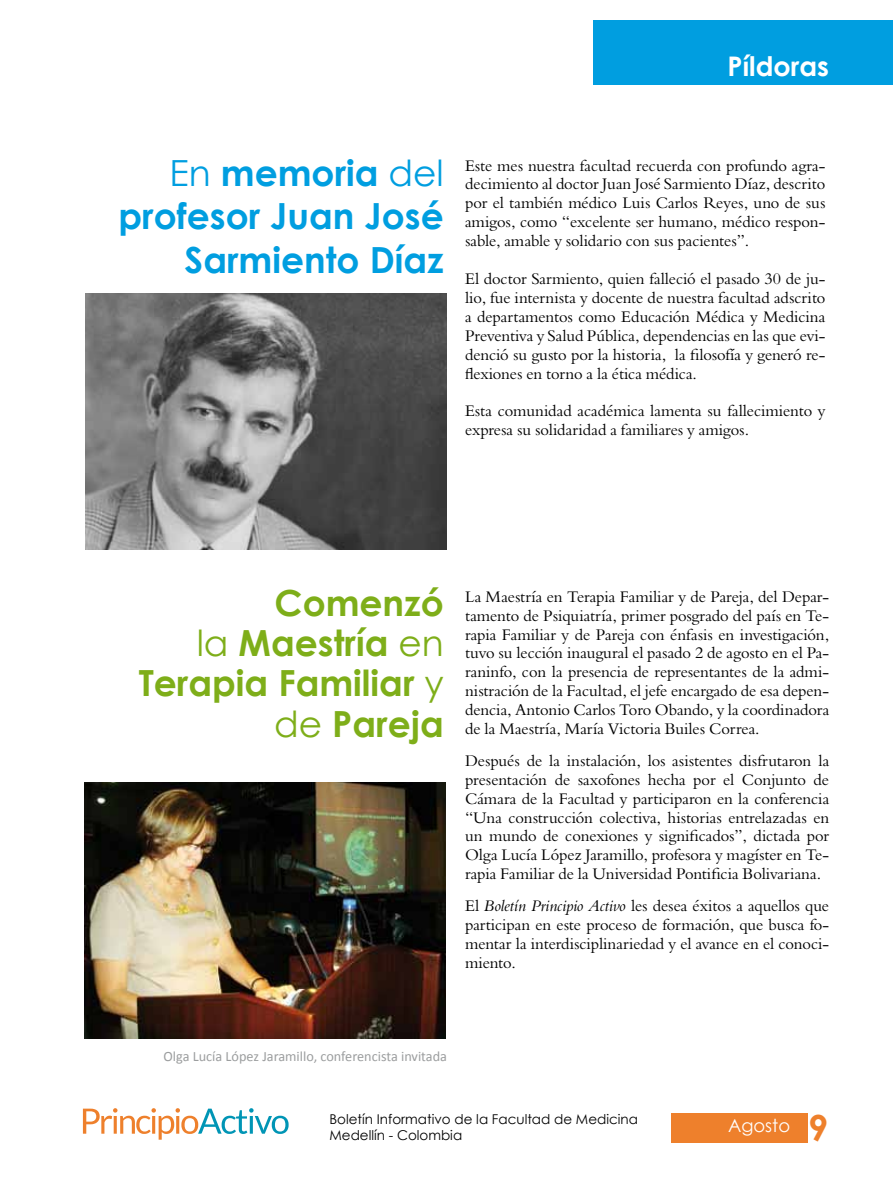
<style>
.page{position:relative;width:893px;height:1191px;background:#fff}
.page>*{position:absolute;margin:0;border:0;box-sizing:border-box;transform-origin:0 0}
.t1{font:700 36px/40.2px "Century Gothic";color:#7eae19;text-align:right}
.t2{font:700 36px/43.2px "Century Gothic";color:#009ee0;text-align:right}
.t3{font:700 27px "Century Gothic";color:#fff}
.t4{font:18px "Century Gothic";color:#fff}
.t5{font:15.75px/18.9px "Bergamo Std";color:#000;text-align:justify}
.t6{font:14.25px "Calibri";color:#9c9e9f}
.t7{font:13.5px/16.2px "Century Gothic";color:#000}
.s1{font-weight:400}
.s2{font-style:italic}
.s3{font-weight:700;font-size:36px;color:#ee802c}
</style>
<div class="page">
<div style="left:671px;top:1113px;width:137px;height:30px;background:#ee802c"></div>
<svg style="left:83px;top:1108px;width:206px;height:31px"></svg>
<div style="left:593px;top:20px;width:300px;height:65px;background:#009ee0"></div>
<img style="left:85px;top:293px;width:361px;height:256px">
<img style="left:84px;top:782px;width:362px;height:256px">
<h2 class="t3" style="left:728px;top:45px;width:103px">Píldoras</h2>
<h1 class="t2" style="left:118px;top:150px;width:327px"><span class="s1">En</span> memoria <span class="s1">del </span>profesor Juan José<br>Sarmiento Díaz</h1>
<p class="t5" style="left:465px;top:156px;width:362px">Este mes nuestra facultad recuerda con profundo agra&shy;decimiento al doctor Juan José Sarmiento Díaz, descrito por el también médico Luis Carlos Reyes, uno de sus amigos, como “excelente ser humano, médico respon&shy;sable, amable y solidario con sus pacientes”.</p>
<p class="t5" style="left:465px;top:269px;width:362px">El doctor Sarmiento, quien falleció el pasado 30 de ju&shy;lio, fue internista y docente de nuestra facultad adscrito a departamentos como Educación Médica y Medicina Preventiva y Salud Pública, dependencias en las que evi&shy;denció su gusto por la historia, la filosofía y generó re&shy;flexiones en torno a la ética médica.</p>
<p class="t5" style="left:465px;top:402px;width:362px">Esta comunidad académica lamenta su fallecimiento y expresa su solidaridad a familiares y amigos.</p>
<h1 class="t1" style="left:139px;top:581px;width:307px">Comenzó<br><span class="s1">la</span> Maestría <span class="s1">en<br></span>Terapia Familiar <span class="s1">y de</span> Pareja</h1>
<p class="t5" style="left:465px;top:587px;width:366px">La Maestría en Terapia Familiar y de Pareja, del Depar&shy;tamento de Psiquiatría, primer posgrado del país en Te&shy;rapia Familiar y de Pareja con énfasis en investigación, tuvo su lección inaugural el pasado 2 de agosto en el Pa&shy;raninfo, con la presencia de representantes de la admi&shy;nistración de la Facultad, el jefe encargado de esa depen&shy;dencia, Antonio Carlos Toro Obando, y la coordinadora de la Maestría, María Victoria Builes Correa.</p>
<p class="t5" style="left:465px;top:751px;width:366px">Después de la instalación, los asistentes disfrutaron la presentación de saxofones hecha por el Conjunto de Cámara de la Facultad y participaron en la conferencia “Una construcción colectiva, historias entrelazadas en un mundo de conexiones y significados”, dictada por Olga Lucía López Jaramillo, profesora y magíster en Te&shy;rapia Familiar de la Universidad Pontificia Bolivariana.</p>
<p class="t5" style="left:465px;top:896px;width:366px">El <span class="s2">Boletín Principio Activo</span> les desea éxitos a aquellos que participan en este proceso de formación, que busca fo&shy;mentar la interdisciplinariedad y el avance en el conoci&shy;miento.</p>
<p class="t6" style="left:164px;top:1047px;width:285px">Olga Lucía López Jaramillo, conferencista invitada</p>
<p class="t7" style="left:330px;top:1111px;width:310px">Boletín Informativo de la Facultad de Medicina<br>Medellín - Colombia</p>
<p class="t4" style="left:728px;top:1113px;width:102px">Agosto <span class="s3">9</span></p>
</div>
